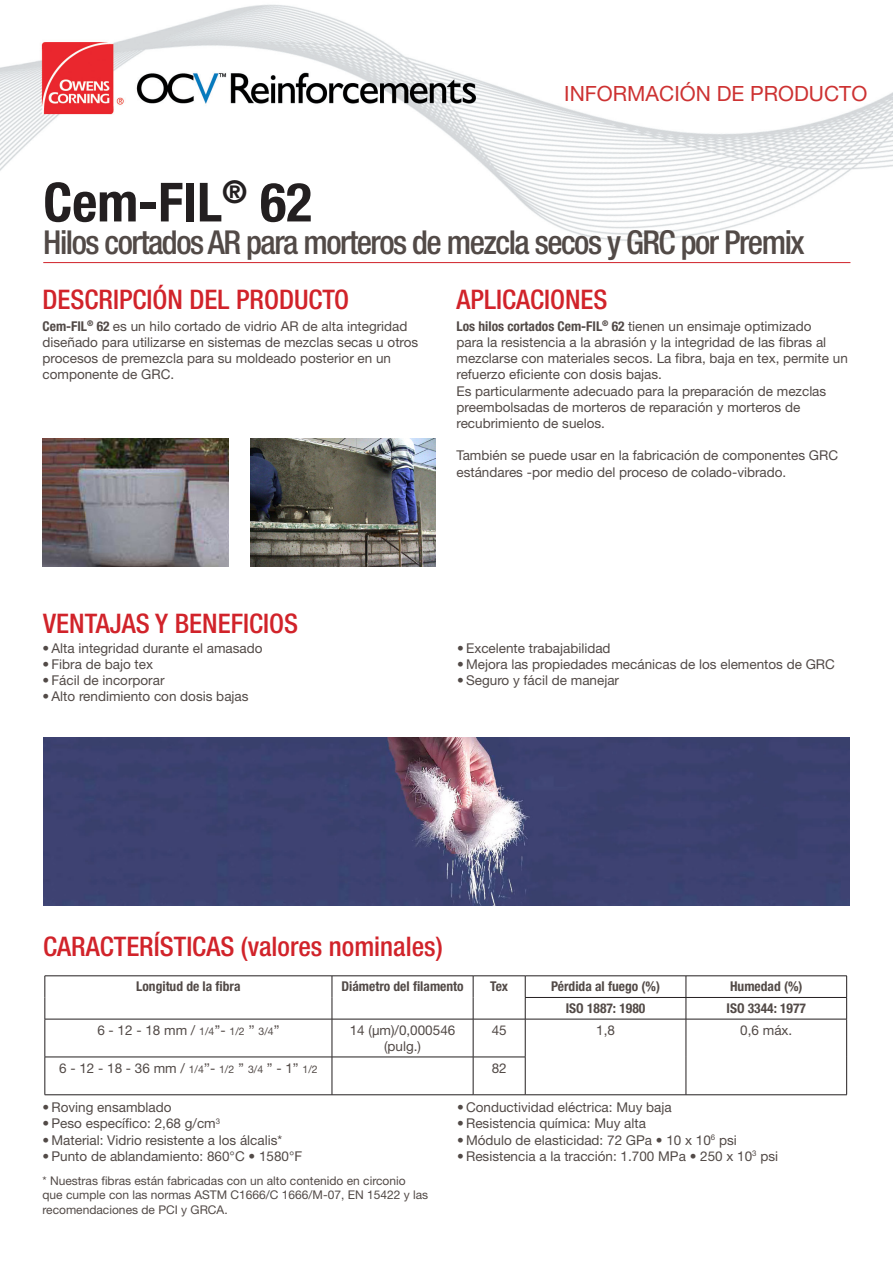
<style>
.page{position:relative;width:893px;height:1263px;background:#fff}
.page>*{position:absolute;margin:0;border:0;box-sizing:border-box;transform-origin:0 0}
.t1{font:700 condensed 54px "Helvetica Neue LT Std";color:#231f20}
.t2{font:500 condensed 33px "Helvetica Neue LT Std";letter-spacing:-.045em;color:#524a47}
.t3{font:500 condensed 27px "Helvetica Neue LT Std";color:#d1232a}
.t4{font:21px "Helvetica Neue LT Std";color:#cd3232}
.Bullet_list{font:13.5px/16.2px "Helvetica Neue LT Std";color:#524a47}
.t5{font:700 condensed 13.5px "Helvetica Neue LT Std";color:#524a47}
.t6{font:12px/14.4px "Helvetica Neue LT Std";color:#524a47}
.s1{font-weight:700;font-stretch:condensed}
.s2{font-size:10.5px}
</style>
<div class="page">
<img style="left:0;top:4px;width:893px;height:260px">
<div style="left:573px;top:66px;width:283px;height:39px;background:#fff"></div>
<hr style="left:43px;top:262px;width:807px;height:1px;background:#d1232a">
<img style="left:43px;top:738px;width:807px;height:167px">
<hr style="left:45px;top:975px;width:287px;height:1px;background:#231f20">
<hr style="left:332px;top:975px;width:141px;height:1px;background:#231f20">
<hr style="left:473px;top:975px;width:52px;height:1px;background:#231f20">
<svg style="left:45px;top:976px;width:1px;height:43px"></svg>
<svg style="left:332px;top:976px;width:1px;height:43px"></svg>
<svg style="left:473px;top:976px;width:1px;height:43px"></svg>
<hr style="left:525px;top:975px;width:161px;height:1px;background:#231f20">
<hr style="left:686px;top:975px;width:161px;height:1px;background:#231f20">
<hr style="left:525px;top:997px;width:161px;height:1px;background:#231f20">
<svg style="left:525px;top:976px;width:1px;height:43px"></svg>
<hr style="left:686px;top:997px;width:161px;height:1px;background:#231f20">
<svg style="left:686px;top:976px;width:1px;height:43px"></svg>
<svg style="left:846px;top:976px;width:1px;height:43px"></svg>
<hr style="left:45px;top:1019px;width:287px;height:1px;background:#231f20">
<hr style="left:45px;top:1019px;width:1px;height:38px;background:#231f20">
<hr style="left:332px;top:1019px;width:141px;height:1px;background:#231f20">
<hr style="left:332px;top:1019px;width:1px;height:38px;background:#231f20">
<hr style="left:473px;top:1019px;width:52px;height:1px;background:#231f20">
<hr style="left:473px;top:1019px;width:1px;height:38px;background:#231f20">
<hr style="left:525px;top:1019px;width:161px;height:1px;background:#231f20">
<hr style="left:525px;top:1019px;width:1px;height:38px;background:#231f20">
<hr style="left:686px;top:1019px;width:161px;height:1px;background:#231f20">
<hr style="left:686px;top:1019px;width:1px;height:38px;background:#231f20">
<hr style="left:846px;top:1019px;width:1px;height:38px;background:#231f20">
<hr style="left:686px;top:1057px;width:1px;height:37px;background:#231f20">
<hr style="left:846px;top:1057px;width:1px;height:37px;background:#231f20">
<hr style="left:45px;top:1057px;width:287px;height:1px;background:#231f20">
<hr style="left:45px;top:1057px;width:1px;height:37px;background:#231f20">
<hr style="left:332px;top:1057px;width:141px;height:1px;background:#231f20">
<hr style="left:332px;top:1057px;width:1px;height:37px;background:#231f20">
<hr style="left:473px;top:1057px;width:52px;height:1px;background:#231f20">
<hr style="left:473px;top:1057px;width:1px;height:37px;background:#231f20">
<hr style="left:525px;top:1057px;width:1px;height:37px;background:#231f20">
<hr style="left:525px;top:1094px;width:161px;height:1px;background:#231f20">
<hr style="left:686px;top:1094px;width:161px;height:1px;background:#231f20">
<hr style="left:45px;top:1094px;width:287px;height:1px;background:#231f20">
<hr style="left:332px;top:1094px;width:141px;height:1px;background:#231f20">
<hr style="left:473px;top:1094px;width:52px;height:1px;background:#231f20">
<img style="left:43px;top:438px;width:185px;height:128px">
<img style="left:250px;top:438px;width:186px;height:128px">
<p class="t1" style="left:43px;top:170px;width:270px">Cem-FIL<sup>®</sup> 62</p>
<p class="t4" style="left:564px;top:81px;width:304px">INFORMACIÓN DE PRODUCTO</p>
<p class="t2" style="left:43px;top:222px;width:763px">Hilos cortados AR para morteros de mezcla secos y GRC por Premix</p>
<p class="t3" style="left:43px;top:283px;width:308px">DESCRIPCIÓN DEL PRODUCTO</p>
<p class="t3" style="left:456px;top:283px;width:153px">APLICACIONES</p>
<p class="Bullet_list" style="left:43px;top:318px;width:377px"><span class="s1">Cem-FIL</span><sup>®</sup> <span class="s1">62</span> es un hilo cortado de vidrio AR de alta integridad diseñado para utilizarse en sistemas de mezclas secas u otros procesos de premezcla para su moldeado posterior en un componente de GRC.</p>
<p class="Bullet_list" style="left:456px;top:318px;width:393px"><span class="s1">Los hilos cortados Cem-FIL</span><sup>®</sup> <span class="s1">62</span> tienen un ensimaje optimizado<br>para la resistencia a la abrasión y la integridad de las fibras al mezclarse con materiales secos. La fibra, baja en tex, permite un refuerzo eficiente con dosis bajas.</p>
<p class="Bullet_list" style="left:456px;top:382px;width:371px">Es particularmente adecuado para la preparación de mezclas preembolsadas de morteros de reparación y morteros de recubrimiento de suelos.</p>
<p class="Bullet_list" style="left:456px;top:447px;width:383px">También se puede usar en la fabricación de componentes GRC estándares -por medio del proceso de colado-vibrado.</p>
<p class="t3" style="left:43px;top:608px;width:256px">VENTAJAS Y BENEFICIOS</p>
<p class="Bullet_list" style="left:43px;top:640px;width:222px">• Alta integridad durante el amasado</p>
<p class="Bullet_list" style="left:43px;top:656px;width:112px">• Fibra de bajo tex</p>
<p class="Bullet_list" style="left:43px;top:672px;width:123px">• Fácil de incorporar</p>
<p class="Bullet_list" style="left:43px;top:688px;width:208px">• Alto rendimiento con dosis bajas</p>
<p class="Bullet_list" style="left:457px;top:640px;width:155px">• Excelente trabajabilidad</p>
<p class="Bullet_list" style="left:457px;top:656px;width:379px">• Mejora las propiedades mecánicas de los elementos de GRC</p>
<p class="Bullet_list" style="left:457px;top:672px;width:164px">• Seguro y fácil de manejar</p>
<p class="t3" style="left:43px;top:930px;width:401px">CARACTERÍSTICAS (valores nominales)</p>
<p class="t5" style="left:136px;top:978px;width:106px">Longitud de la fibra</p>
<p class="t5" style="left:341px;top:978px;width:124px">Diámetro del filamento</p>
<p class="t5" style="left:490px;top:978px;width:19px">Tex</p>
<p class="t5" style="left:551px;top:978px;width:110px">Pérdida al fuego (%)</p>
<p class="t5" style="left:730px;top:978px;width:74px">Humedad (%)</p>
<p class="t5" style="left:566px;top:1000px;width:81px">ISO 1887: 1980</p>
<p class="t5" style="left:726px;top:1000px;width:81px">ISO 3344: 1977</p>
<p class="Bullet_list" style="left:97px;top:1022px;width:184px">6 - 12 - 18 mm / <span class="s2">1/4</span>’’- <span class="s2">1/2</span> ’’ <span class="s2">3/4</span>”</p>
<p class="Bullet_list" style="left:350px;top:1022px;width:107px;text-align:center">14 (µm)/0,000546 (pulg.)</p>
<p class="Bullet_list" style="left:492px;top:1022px;width:17px">45</p>
<p class="Bullet_list" style="left:596px;top:1022px;width:20px">1,8</p>
<p class="Bullet_list" style="left:740px;top:1022px;width:54px">0,6 máx.</p>
<p class="Bullet_list" style="left:59px;top:1059px;width:260px">6 - 12 - 18 - 36 mm / <span class="s2">1/4</span>’’- <span class="s2">1/2</span> ’’ <span class="s2">3/4</span> ” - 1” <span class="s2">1/2</span></p>
<p class="Bullet_list" style="left:492px;top:1059px;width:17px">82</p>
<p class="Bullet_list" style="left:43px;top:1099px;width:131px">• Roving ensamblado</p>
<p class="Bullet_list" style="left:43px;top:1115px;width:179px">• Peso específico: 2,68 g/cm<sup>3</sup></p>
<p class="Bullet_list" style="left:43px;top:1131px;width:241px">• Material: Vidrio resistente a los álcalis*</p>
<p class="Bullet_list" style="left:43px;top:1147px;width:261px">• Punto de ablandamiento: 860°C • 1580°F</p>
<p class="t6" style="left:43px;top:1173px;width:387px">* Nuestras fibras están fabricadas con un alto contenido en circonio que cumple con las normas ASTM C1666/C 1666/M-07, EN 15422 y las recomendaciones de PCI y GRCA.</p>
<p class="Bullet_list" style="left:457px;top:1099px;width:216px">• Conductividad eléctrica: Muy baja</p>
<p class="Bullet_list" style="left:457px;top:1115px;width:190px">• Resistencia química: Muy alta</p>
<p class="Bullet_list" style="left:457px;top:1131px;width:281px">• Módulo de elasticidad: 72 GPa • 10 x 10<sup>6</sup> psi</p>
<p class="Bullet_list" style="left:457px;top:1147px;width:322px">• Resistencia a la tracción: 1.700 MPa • 250 x 10<sup>3</sup> psi</p>
</div>
